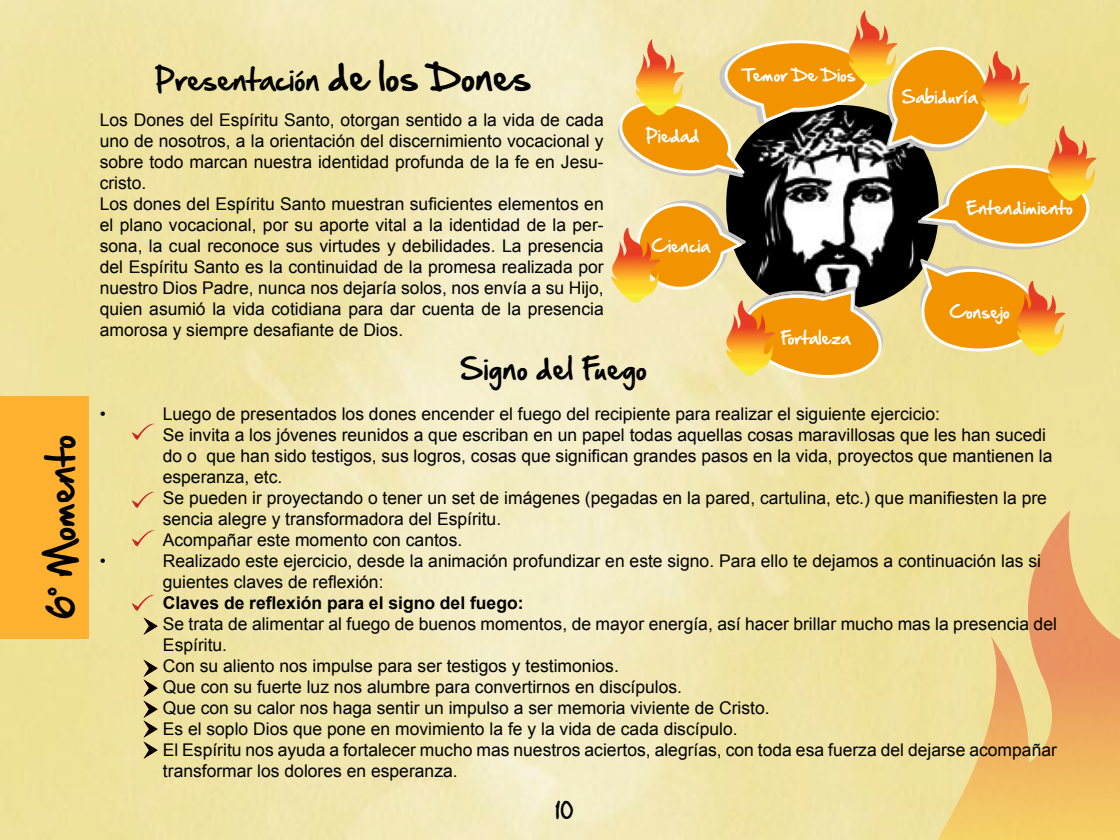
<style>
.page{position:relative;width:1120px;height:840px;background:#fff}
.page>*{position:absolute;margin:0;border:0;box-sizing:border-box;transform-origin:0 0}
.t1{font:33.25px "Hand Of Sean";color:#000}
.t2{font:26.25px "Hand Of Sean";color:#000}
.t3{font:21px "Hand Of Sean";color:#000}
.t4{font:17.5px/21px "Arial";color:#000}
.t5{font:700 17.5px "Arial";color:#000}
.t6{font:15.75px "Hand Of Sean";color:#fff}
.s1{font-size:33.25px}
</style>
<div class="page">
<img style="left:0;top:0;width:1120px;height:840px">
<svg style="left:910px;top:510px;width:210px;height:330px;background:#eeca81"></svg>
<div style="left:0;top:397px;width:88px;height:242px;background:#ffb12f"></div>
<svg style="left:143px;top:617px;width:15px;height:18px"></svg>
<svg style="left:143px;top:660px;width:15px;height:99px"></svg>
<svg style="left:132px;top:424px;width:23px;height:16px"></svg>
<svg style="left:132px;top:492px;width:23px;height:16px"></svg>
<svg style="left:132px;top:530px;width:23px;height:17px"></svg>
<svg style="left:132px;top:595px;width:23px;height:16px"></svg>
<svg style="left:609px;top:10px;width:488px;height:372px;background:#d1ad63"></svg>
<h1 class="t1" style="left:31px;top:619px;width:185px;rotate:-90deg">6° Momento</h1>
<h2 class="t2" style="left:155px;top:56px;width:378px">Presentación <span class="s1">de los Dones</span></h2>
<p class="t4" style="left:100px;top:110px;width:505px">Los Dones del Espíritu Santo, otorgan sentido a la vida de cada uno de nosotros, a la orientación del discernimiento vocacional y sobre todo marcan nuestra identidad profunda de la fe en Jesu&shy;cristo.<br>Los dones del Espíritu Santo muestran suficientes elementos en el plano vocacional, por su aporte vital a la identidad de la per&shy;sona, la cual reconoce sus virtudes y debilidades. La presencia del Espíritu Santo es la continuidad de la promesa realizada por nuestro Dios Padre, nunca nos dejaría solos, nos envía a su Hijo, quien asumió la vida cotidiana para dar cuenta de la presencia amorosa y siempre desafiante de Dios.</p>
<h2 class="t2" style="left:460px;top:345px;width:188px">Signo del Fuego</h2>
<p class="t4" style="left:100px;top:404px;width:8px">•</p>
<p class="t4" style="left:163px;top:404px;width:891px">Luego de presentados los dones encender el fuego del recipiente para realizar el siguiente ejercicio:<br>Se invita a los jóvenes reunidos a que escriban en un papel todas aquellas cosas maravillosas que les han sucedi do o que han sido testigos, sus logros, cosas que significan grandes pasos en la vida, proyectos que mantienen la esperanza, etc.<br>Se pueden ir proyectando o tener un set de imágenes (pegadas en la pared, cartulina, etc.) que manifiesten la pre sencia alegre y transformadora del Espíritu.<br>Acompañar este momento con cantos.</p>
<p class="t4" style="left:100px;top:551px;width:8px">•</p>
<p class="t4" style="left:163px;top:551px;width:880px">Realizado este ejercicio, desde la animación profundizar en este signo. Para ello te dejamos a continuación las si guientes claves de reflexión:</p>
<p class="t5" style="left:163px;top:591px;width:362px">Claves de reflexión para el signo del fuego:</p>
<p class="t4" style="left:163px;top:614px;width:896px">Se trata de alimentar al fuego de buenos momentos, de mayor energía, así hacer brillar mucho mas la presencia del Espíritu.<br>Con su aliento nos impulse para ser testigos y testimonios.<br>Que con su fuerte luz nos alumbre para convertirnos en discípulos.<br>Que con su calor nos haga sentir un impulso a ser memoria viviente de Cristo.<br>Es el soplo Dios que pone en movimiento la fe y la vida de cada discípulo.<br>El Espíritu nos ayuda a fortalecer mucho mas nuestros aciertos, alegrías, con toda esa fuerza del dejarse acompañar transformar los dolores en esperanza.</p>
<p class="t6" style="left:743px;top:61px;width:115px">Temor De Dios</p>
<p class="t6" style="left:902px;top:82px;width:77px">Sabiduría</p>
<p class="t6" style="left:645px;top:122px;width:56px">Piedad</p>
<p class="t6" style="left:966px;top:194px;width:108px">Entendimiento</p>
<p class="t6" style="left:651px;top:232px;width:60px">Ciencia</p>
<p class="t6" style="left:949px;top:297px;width:62px">Consejo</p>
<p class="t6" style="left:780px;top:324px;width:71px">Fortaleza</p>
<p class="t3" style="left:555px;top:792px;width:20px">10</p>
</div>
